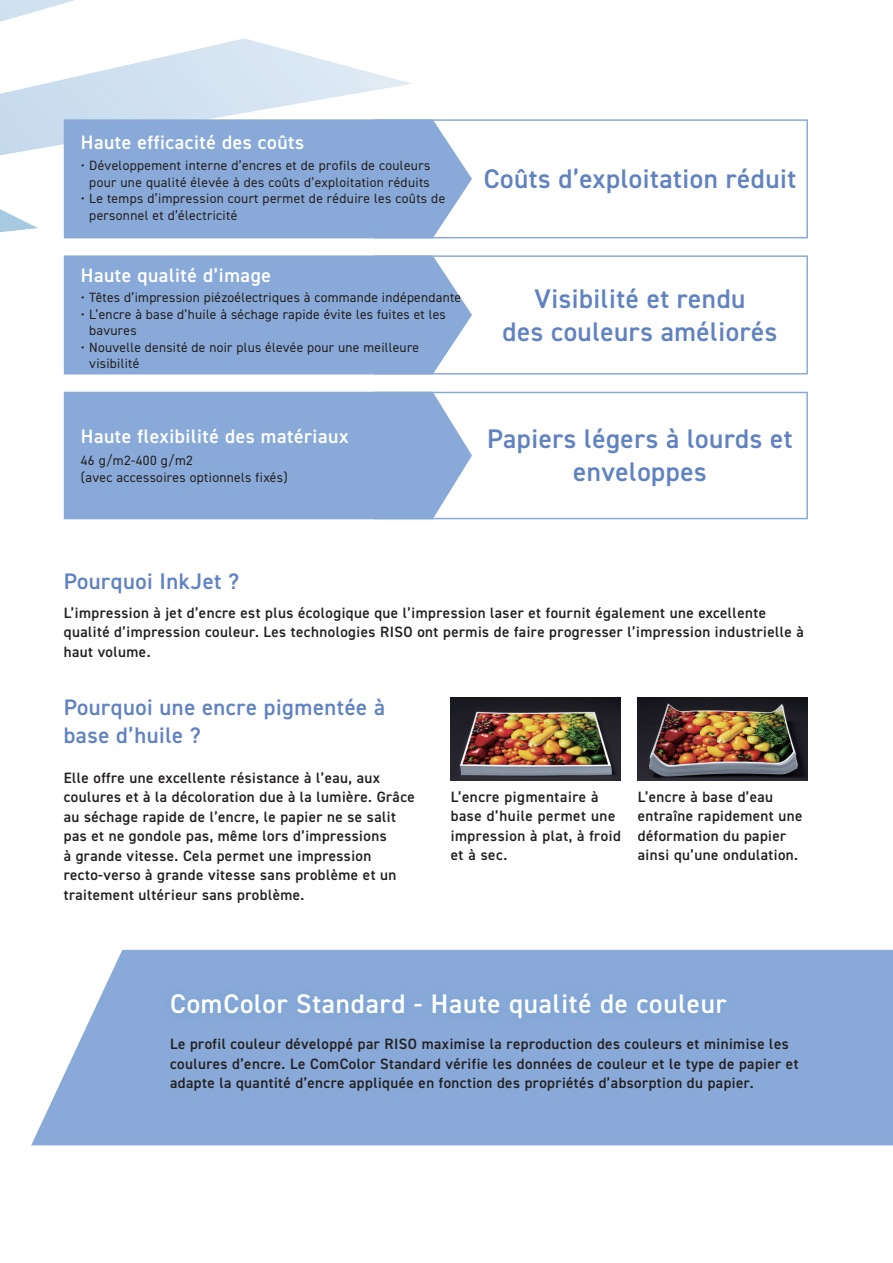
<style>
.page{position:relative;width:893px;height:1263px;background:#fff}
.page>*{position:absolute;margin:0;border:0;box-sizing:border-box;transform-origin:0 0}
.t1{font:600 27px/33px "DIN2014";letter-spacing:.02em;color:#6182c1;text-align:center}
.t2{font:600 27px "DIN2014";letter-spacing:.03em;color:#fff}
.t3{font:600 22.5px/28.5px "DIN2014";letter-spacing:.025em;color:#6182c1}
.t4{font:600 19.5px "DIN2014";letter-spacing:.03em;color:#fff}
.t5{font:600 15px/19.5px "DIN2014";letter-spacing:.03em;color:#231f20}
.t6{font:13.5px/16.5px "DIN2014";letter-spacing:.025em;color:#231f20}
</style>
<div class="page">
<img style="left:0;top:0;width:413px;height:396px">
<div style="left:31px;top:950px;width:862px;height:195px;background:#89aad8"></div>
<div style="left:374px;top:119px;width:434px;height:119px;background:#fff;border:1px solid #89aad8"></div>
<div style="left:374px;top:255px;width:434px;height:119px;background:#fff;border:1px solid #89aad8"></div>
<div style="left:374px;top:392px;width:434px;height:127px;background:#fff;border:1px solid #89aad8"></div>
<div style="left:64px;top:119px;width:408px;height:119px;background:#89aad8"></div>
<div style="left:64px;top:255px;width:408px;height:119px;background:#89aad8"></div>
<div style="left:64px;top:392px;width:408px;height:127px;background:#89aad8"></div>
<img style="left:451px;top:697px;width:170px;height:83px">
<img style="left:638px;top:697px;width:170px;height:83px">
<div style="left:162px;top:985px;width:573px;height:42px;background:#86a8d7"></div>
<h3 class="t4" style="left:81px;top:129px;width:225px">Haute efficacité des coûts</h3>
<p class="t6" style="left:81px;top:157px;width:351px;text-align:right">• Développement interne d’encres et de profils de couleurs pour une qualité élevée à des coûts d’exploitation réduits</p>
<p class="t6" style="left:89px;top:190px;width:357px;text-indent:-9px">• Le temps d’impression court permet de réduire les coûts de personnel et d’électricité</p>
<h3 class="t4" style="left:81px;top:262px;width:192px">Haute qualité d’image</h3>
<p class="t6" style="left:81px;top:289px;width:382px">• Têtes d’impression piézoélectriques à commande indépendante</p>
<p class="t6" style="left:89px;top:306px;width:358px;text-indent:-9px">• L’encre à base d’huile à séchage rapide évite les fuites et les bavures</p>
<p class="t6" style="left:89px;top:339px;width:331px;text-indent:-9px">• Nouvelle densité de noir plus élevée pour une meilleure visibilité</p>
<h3 class="t4" style="left:81px;top:423px;width:269px">Haute flexibilité des matériaux</h3>
<p class="t6" style="left:81px;top:452px;width:208px">46 g/m2-400 g/m2<br>(avec accessoires optionnels fixés)</p>
<h1 class="t1" style="left:484px;top:162px;width:314px">Coûts d’exploitation réduit</h1>
<h1 class="t1" style="left:503px;top:281px;width:276px">Visibilité et rendu<br>des couleurs améliorés</h1>
<h1 class="t1" style="left:487px;top:422px;width:307px">Papiers légers à lourds et enveloppes</h1>
<h2 class="t3" style="left:64px;top:566px;width:177px">Pourquoi InkJet ?</h2>
<p class="t5" style="left:64px;top:602px;width:742px">L’impression à jet d’encre est plus écologique que l’impression laser et fournit également une excellente qualité d’impression couleur. Les technologies RISO ont permis de faire progresser l’impression industrielle à haut volume.</p>
<h2 class="t3" style="left:64px;top:692px;width:323px">Pourquoi une encre pigmentée à base d’huile ?</h2>
<p class="t5" style="left:64px;top:767px;width:352px">Elle offre une excellente résistance à l’eau, aux coulures et à la décoloration due à la lumière. Grâce au séchage rapide de l’encre, le papier ne se salit pas et ne gondole pas, même lors d’impressions<br>à grande vitesse. Cela permet une impression recto-verso à grande vitesse sans problème et un traitement ultérieur sans problème.</p>
<p class="t5" style="left:451px;top:786px;width:172px">L’encre pigmentaire à base d’huile permet une impression à plat, à froid et à sec.</p>
<p class="t5" style="left:638px;top:786px;width:166px">L’encre à base d’eau entraîne rapidement une déformation du papier ainsi qu’une ondulation.</p>
<h1 class="t2" style="left:170px;top:986px;width:558px">ComColor Standard - Haute qualité de couleur</h1>
<p class="t5" style="left:170px;top:1034px;width:630px">Le profil couleur développé par RISO maximise la reproduction des couleurs et minimise les coulures d’encre. Le ComColor Standard vérifie les données de couleur et le type de papier et adapte la quantité d’encre appliquée en fonction des propriétés d’absorption du papier.</p>
</div>
